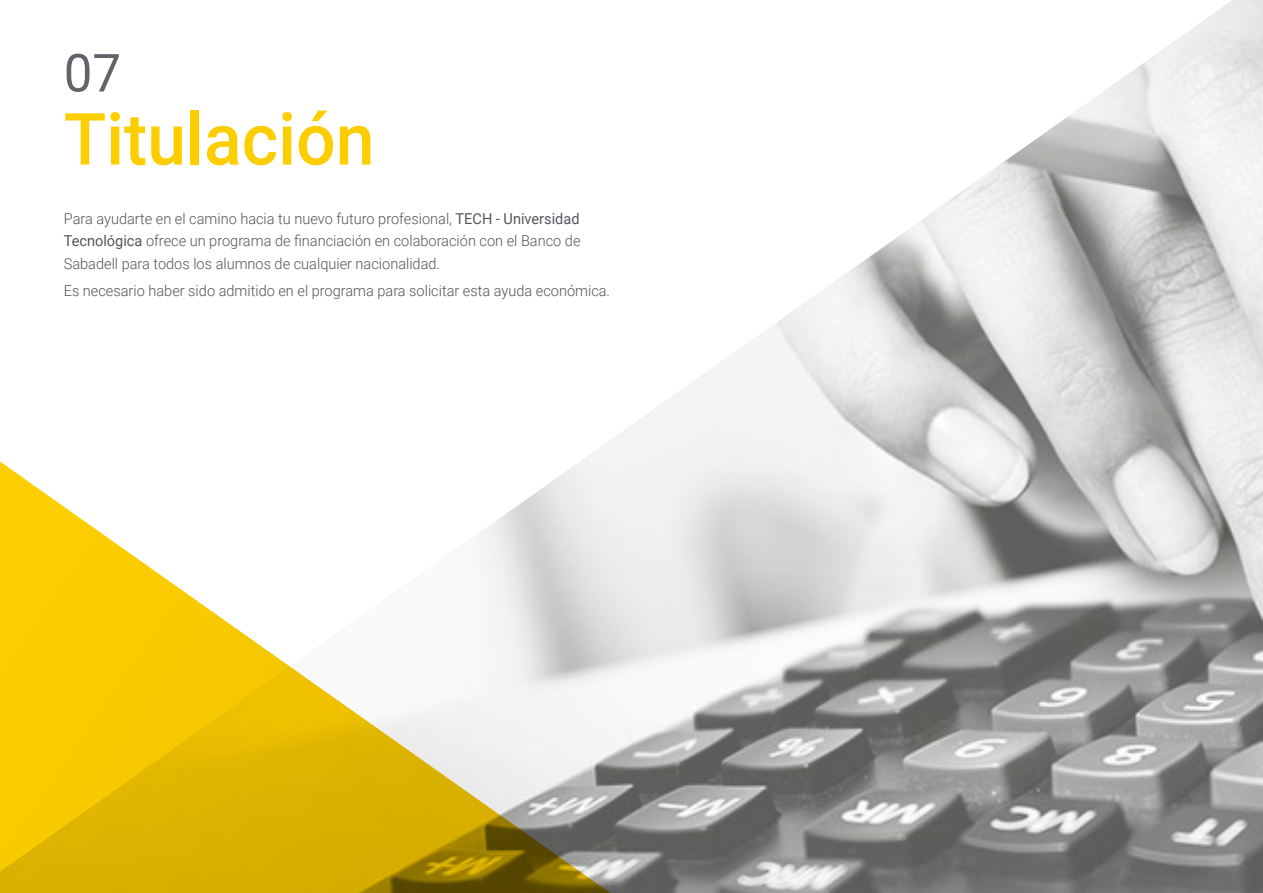
<style>
.page{position:relative;width:1263px;height:893px;background:#fff}
.page>*{position:absolute;margin:0;border:0;box-sizing:border-box;transform-origin:0 0}
.t1{font:500 72px "Roboto";color:#fcce00}
.t2{font:52.5px "Roboto";color:#61646a}
.t3{font:300 15px/22.5px "Roboto";color:#52555b;text-align:justify}
.s1{font-weight:400}
</style>
<div class="page">
<img style="left:603px;top:0;width:660px;height:893px">
<svg style="left:0;top:446px;width:640px;height:447px"></svg>
<h2 class="t2" style="left:64px;top:36px;width:59px">07</h2>
<h1 class="t1" style="left:64px;top:89px;width:312px">Titulación</h1>
<p class="t3" style="left:64px;top:207px;width:518px">Para ayudarte en el camino hacia tu nuevo futuro profesional, <span class="s1">TECH - Universidad Tecnológica</span> ofrece un programa de financiación en colaboración con el Banco de Sabadell para todos los alumnos de cualquier nacionalidad.</p>
<p class="t3" style="left:64px;top:278px;width:548px">Es necesario haber sido admitido en el programa para solicitar esta ayuda económica.</p>
</div>
